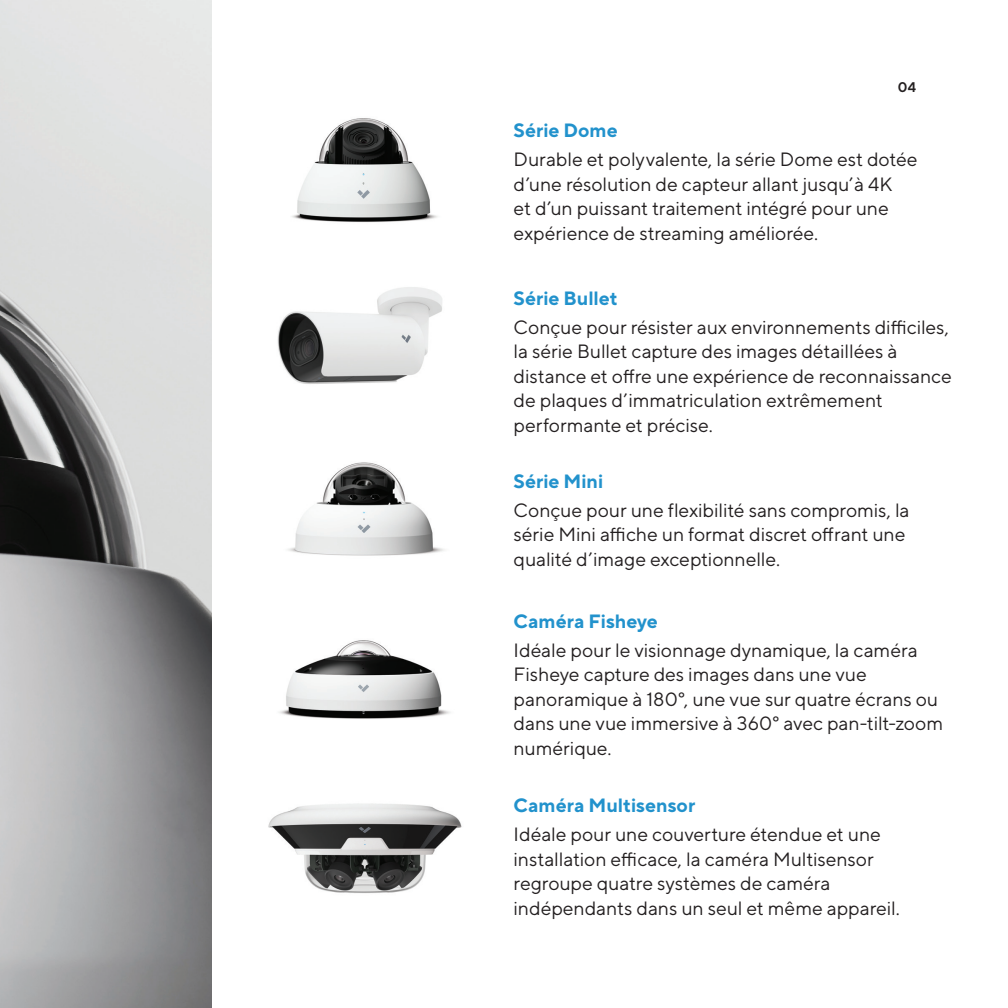
<style>
.page{position:relative;width:1008px;height:1008px;background:#fff}
.page>*{position:absolute;margin:0;border:0;box-sizing:border-box;transform-origin:0 0}
.t1{font:19.25px/24.5px "TT Norms Pro";color:#231f20}
.t2{font:700 19.25px "TT Norms Pro";letter-spacing:.005em;color:#2292cc}
.t3{font:600 14px "TT Norms Pro";color:#231f20}
</style>
<div class="page">
<img style="left:0;top:0;width:212px;height:1008px">
<img style="left:292px;top:118px;width:146px;height:104px">
<img style="left:288px;top:462px;width:157px;height:94px">
<img style="left:279px;top:640px;width:172px;height:79px">
<img style="left:277px;top:287px;width:165px;height:97px">
<img style="left:268px;top:803px;width:194px;height:90px">
<p class="t3" style="left:898px;top:77px;width:20px">04</p>
<p class="t2" style="left:514px;top:116px;width:106px">Série Dome</p>
<p class="t1" style="left:514px;top:146px;width:405px">Durable et polyvalente, la série Dome est dotée d’une résolution de capteur allant jusqu’à 4K<br>et d’un puissant traitement intégré pour une expérience de streaming améliorée.</p>
<p class="t2" style="left:514px;top:284px;width:106px">Série Bullet</p>
<p class="t1" style="left:514px;top:313px;width:440px">Conçue pour résister aux environnements difficiles, la série Bullet capture des images détaillées à distance et offre une expérience de reconnaissance de plaques d’immatriculation extrêmement performante et précise.</p>
<p class="t2" style="left:514px;top:467px;width:91px">Série Mini</p>
<p class="t1" style="left:514px;top:496px;width:398px">Conçue pour une flexibilité sans compromis, la série Mini affiche un format discret offrant une qualité d’image exceptionnelle.</p>
<p class="t2" style="left:514px;top:607px;width:146px">Caméra Fisheye</p>
<p class="t1" style="left:514px;top:636px;width:431px">Idéale pour le visionnage dynamique, la caméra Fisheye capture des images dans une vue panoramique à 180°, une vue sur quatre écrans ou dans une vue immersive à 360° avec pan-tilt-zoom numérique.</p>
<p class="t2" style="left:514px;top:791px;width:183px">Caméra Multisensor</p>
<p class="t1" style="left:514px;top:821px;width:388px">Idéale pour une couverture étendue et une installation efficace, la caméra Multisensor regroupe quatre systèmes de caméra indépendants dans un seul et même appareil.</p>
</div>
